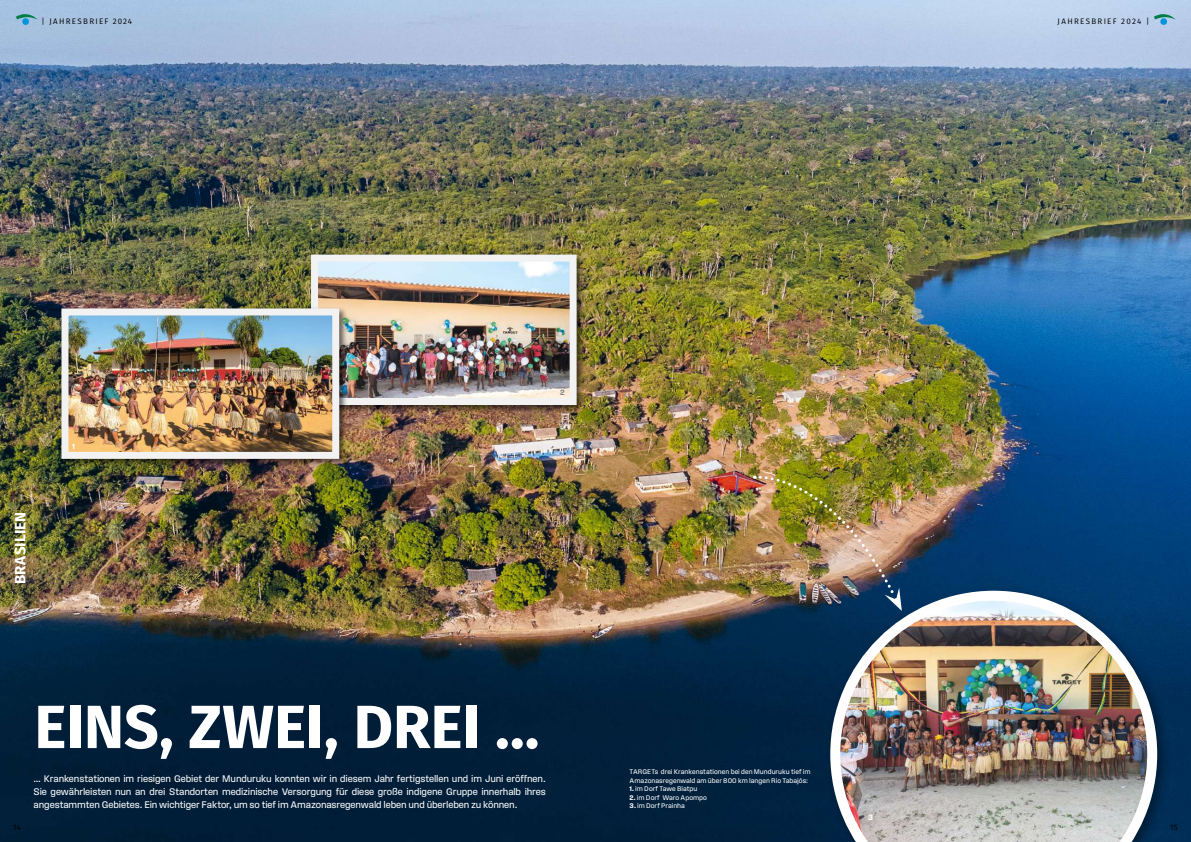
<style>
.page{position:relative;width:1191px;height:842px;background:#fff}
.page>*{position:absolute;margin:0;border:0;box-sizing:border-box;transform-origin:0 0}
.t1{font:700 61px "Fira Sans";letter-spacing:-.005em;color:#fff}
.t2{font:700 15px "Fira Sans";letter-spacing:.01em;color:#fff}
.t3{font:10px/13px "Field Gothic No.62";letter-spacing:-.01em;color:#fff;text-align:justify}
.t4{font:8px "Fira Sans";letter-spacing:.16em;color:#000}
.t5{font:8px "Field Gothic No.64 Demi";color:#fff}
.t6{font:8px "Field Gothic No.64 Demi";color:#878787}
.t7{font:7px/8.4px "Field Gothic No.62";color:#fff}
.s1{font-family:"Field Gothic No.64 Demi"}
</style>
<div class="page">
<img style="left:0;top:0;width:1191px;height:842px">
<svg style="left:16px;top:14px;width:22px;height:6px"></svg>
<div style="left:22px;top:18px;width:7px;height:7px;background:#0095db;border-radius:50%"></div>
<svg style="left:1153px;top:14px;width:22px;height:6px"></svg>
<div style="left:1160px;top:18px;width:7px;height:7px;background:#0095db;border-radius:50%"></div>
<img style="left:754px;top:474px;width:147px;height:137px">
<div style="left:824px;top:585px;width:348px;height:257px;background:#000;opacity:.4"></div>
<img style="left:830px;top:591px;width:327px;height:251px">
<div style="left:309px;top:253px;width:276px;height:161px;background:#000;opacity:.6"></div>
<img style="left:319px;top:263px;width:249px;height:134px">
<div style="left:311px;top:255px;width:265px;height:150px;border:7px solid #f2f2f2"></div>
<div style="left:60px;top:307px;width:288px;height:161px;background:#000;opacity:.6"></div>
<img style="left:69px;top:316px;width:262px;height:135px">
<div style="left:61px;top:308px;width:278px;height:151px;border:7px solid #f2f2f2"></div>
<p class="t4" style="left:42px;top:15px;width:92px">| JAHRESBRIEF 2024</p>
<p class="t4" style="left:1057px;top:15px;width:93px">JAHRESBRIEF 2024 |</p>
<h2 class="t2" style="left:8px;top:584px;width:74px;rotate:-90deg">BRASILIEN</h2>
<p class="t5" style="left:72px;top:442px;width:4px">1</p>
<p class="t6" style="left:560px;top:388px;width:6px">2</p>
<h1 class="t1" style="left:34px;top:675px;width:506px">EINS, ZWEI, DREI …</h1>
<p class="t3" style="left:34px;top:772px;width:514px">… Krankenstationen im riesigen Gebiet der Munduruku konnten wir in diesem Jahr fertigstellen und im Juni eröffnen.<br>Sie gewährleisten nun an drei Standorten medizinische Versorgung für diese große indigene Gruppe innerhalb ihres angestammten Gebietes. Ein wichtiger Faktor, um so tief im Amazonasregenwald leben und überleben zu können.</p>
<p class="t7" style="left:629px;top:768px;width:182px">TARGETs drei Krankenstationen bei den Munduruku tief im<br>Amazonasregenwald am über 800 km langen Rio Tabajós:</p>
<p class="t7" style="left:629px;top:785px;width:69px"><span class="s1">1.</span> im Dorf Tawe Biatpu</p>
<p class="t7" style="left:629px;top:793px;width:79px"><span class="s1">2.</span> im Dorf Waro Apompo</p>
<p class="t7" style="left:629px;top:801px;width:57px"><span class="s1">3.</span> im Dorf Prainha</p>
<p class="t5" style="left:868px;top:813px;width:6px">3</p>
<p class="t4" style="left:13px;top:821px;width:9px">14</p>
<p class="t4" style="left:1170px;top:821px;width:9px">15</p>
</div>
